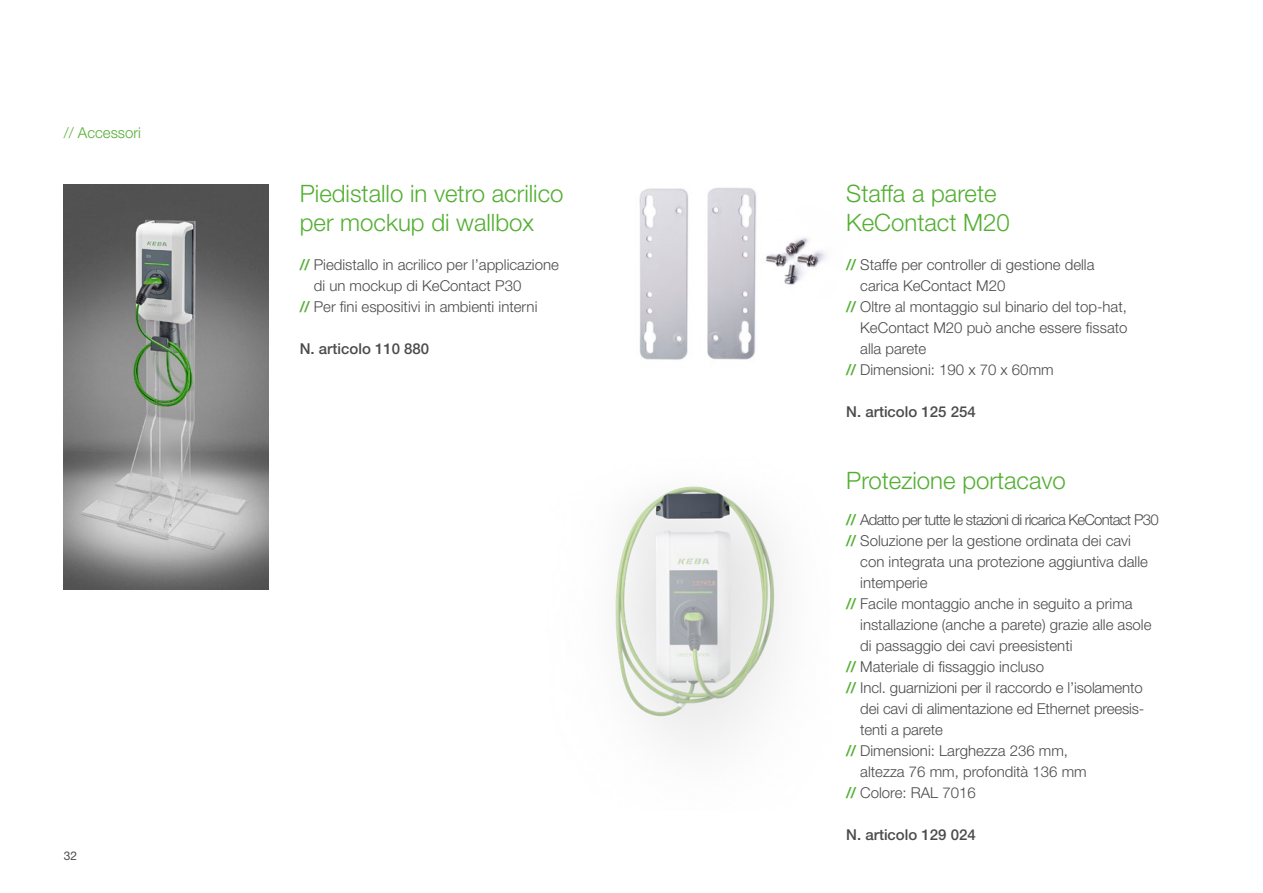
<style>
.page{position:relative;width:1263px;height:893px;background:#fff}
.page>*{position:absolute;margin:0;border:0;box-sizing:border-box;transform-origin:0 0}
.t1{font:300 24px/28.8px "Helvetica Neue LT Pro";color:#53af32}
.t2{font:300 15px "Helvetica Neue LT Pro";color:#4b4b4a}
.t3{font:300 15px/21px "Helvetica Neue LT Pro";letter-spacing:-.05em;color:#4b4b4a}
.t4{font:500 15px "Helvetica Neue LT Pro";color:#4b4b4a}
.t5{font:300 15px "Helvetica Neue LT Pro";color:#53af32}
.t6{font:12px "Helvetica Neue LT Pro";color:#4b4b4a}
.s1{font-weight:500;color:#53af32}
</style>
<div class="page">
<img style="left:615px;top:486px;width:165px;height:258px">
<img style="left:639px;top:187px;width:188px;height:173px">
<img style="left:64px;top:185px;width:204px;height:405px">
<p class="t5" style="left:64px;top:124px;width:79px">// Accessori</p>
<p class="t6" style="left:64px;top:848px;width:15px">32</p>
<h1 class="t1" style="left:300px;top:179px;width:265px">Piedistallo in vetro acrilico per mockup di wallbox</h1>
<h1 class="t1" style="left:846px;top:179px;width:165px">Staffa a parete<br>KeContact M20</h1>
<p class="t2" style="left:300px;top:255px;width:261px"><span class="s1">//</span> Piedistallo in acrilico per l’applicazione</p>
<p class="t2" style="left:314px;top:276px;width:209px">di un mockup di KeContact P30</p>
<p class="t2" style="left:300px;top:297px;width:239px"><span class="s1">//</span> Per fini espositivi in ambienti interni</p>
<p class="t4" style="left:300px;top:339px;width:131px">N. articolo 110 880</p>
<p class="t2" style="left:846px;top:255px;width:250px"><span class="s1">//</span> Staffe per controller di gestione della</p>
<p class="t2" style="left:860px;top:276px;width:147px">carica KeContact M20</p>
<p class="t2" style="left:846px;top:297px;width:282px"><span class="s1">//</span> Oltre al montaggio sul binario del top-hat,</p>
<p class="t2" style="left:860px;top:318px;width:269px">KeContact M20 può anche essere fissato</p>
<p class="t2" style="left:860px;top:339px;width:68px">alla parete</p>
<p class="t2" style="left:846px;top:360px;width:209px"><span class="s1">//</span> Dimensioni: 190 x 70 x 60mm</p>
<p class="t4" style="left:846px;top:402px;width:131px">N. articolo 125 254</p>
<h1 class="t1" style="left:846px;top:466px;width:221px">Protezione portacavo</h1>
<p class="t3" style="left:846px;top:509px;width:314px"><span class="s1">//</span> Adatto per tutte le stazioni di ricarica KeContact P30 <span class="s1">//</span> Soluzione per la gestione ordinata dei cavi</p>
<p class="t2" style="left:860px;top:552px;width:289px">con integrata una protezione aggiuntiva dalle</p>
<p class="t2" style="left:860px;top:573px;width:69px">intemperie</p>
<p class="t2" style="left:846px;top:594px;width:288px"><span class="s1">//</span> Facile montaggio anche in seguito a prima</p>
<p class="t2" style="left:860px;top:615px;width:293px">installazione (anche a parete) grazie alle asole</p>
<p class="t2" style="left:860px;top:636px;width:214px">di passaggio dei cavi preesistenti</p>
<p class="t2" style="left:846px;top:657px;width:199px"><span class="s1">//</span> Materiale di fissaggio incluso</p>
<p class="t2" style="left:846px;top:678px;width:298px"><span class="s1">//</span> Incl. guarnizioni per il raccordo e l’isolamento</p>
<p class="t2" style="left:860px;top:699px;width:286px">dei cavi di alimentazione ed Ethernet preesis-</p>
<p class="t2" style="left:860px;top:720px;width:84px">tenti a parete</p>
<p class="t2" style="left:846px;top:741px;width:223px"><span class="s1">//</span> Dimensioni: Larghezza 236 mm,</p>
<p class="t2" style="left:860px;top:762px;width:228px">altezza 76 mm, profondità 136 mm</p>
<p class="t2" style="left:846px;top:783px;width:131px"><span class="s1">//</span> Colore: RAL 7016</p>
<p class="t4" style="left:846px;top:826px;width:131px">N. articolo 129 024</p>
</div>
